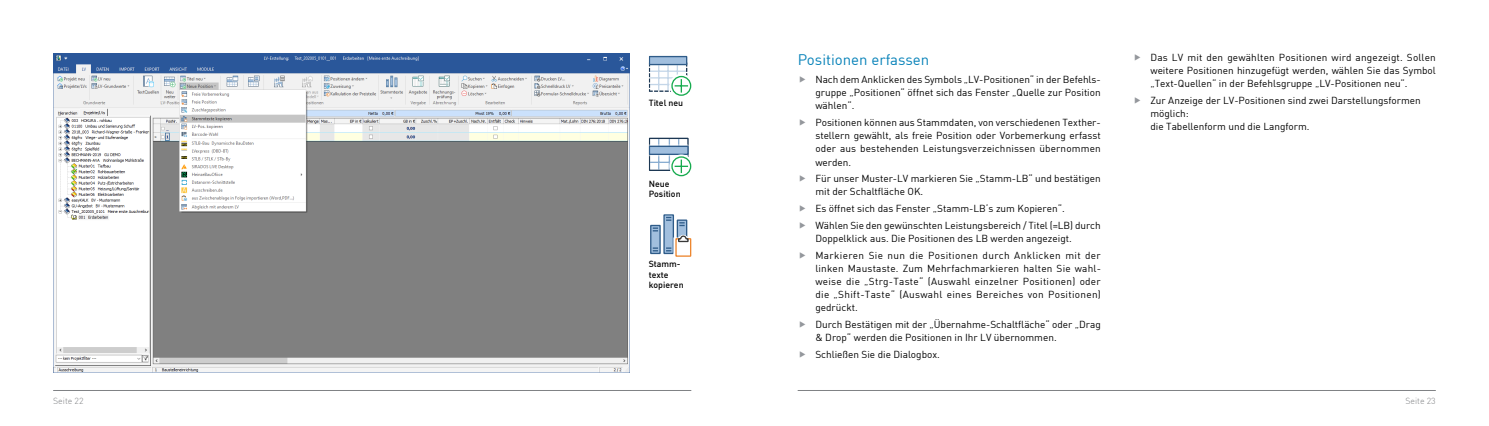
<style>
.page{position:relative;width:1489px;height:426px;background:#fff}
.page>*{position:absolute;margin:0;border:0;box-sizing:border-box;transform-origin:0 0}
.t1{font:15px "DIN Offc";color:#0782b9}
.t2{font:10px/13.1px "DIN Offc";color:#000;text-align:justify}
.t3{font:10px/16.6px "DIN Offc";letter-spacing:.02em;color:#000}
.t4{font:500 8.75px/10.5px "DIN Offc";color:#000}
.t5{font:300 8.75px "DIN Offc";color:#808285}
</style>
<div class="page">
<hr style="left:53px;top:390px;width:638px;height:1px;background:#808285">
<hr style="left:797px;top:390px;width:638px;height:1px;background:#808285">
<img style="left:53px;top:53px;width:577px;height:319px">
<div style="left:649px;top:56px;width:37px;height:8px;background:#a1bfde"></div>
<div style="left:648px;top:56px;width:39px;height:9px;border:1px solid #2f5c89"></div>
<svg style="left:672px;top:76px;width:18px;height:19px"></svg>
<div style="left:671px;top:76px;width:20px;height:20px;border:1px solid #17ab4f;border-radius:50%"></div>
<svg style="left:648px;top:62px;width:40px;height:30px"></svg>
<div style="left:648px;top:137px;width:40px;height:34px;border:1px solid #1c3753"></div>
<hr style="left:650px;top:161px;width:37px;height:2px;background:#3d78b3">
<hr style="left:658px;top:139px;width:1px;height:30px;background:#3d78b3">
<hr style="left:668px;top:139px;width:2px;height:30px;background:#3d78b3">
<hr style="left:678px;top:139px;width:1px;height:30px;background:#3d78b3">
<div style="left:648px;top:144px;width:40px;height:12px;border:1px solid #fff"></div>
<div style="left:649px;top:146px;width:39px;height:8px;background:#a1bfde"></div>
<div style="left:648px;top:145px;width:40px;height:10px;border:1px solid #2f5c89"></div>
<svg style="left:672px;top:157px;width:18px;height:18px"></svg>
<div style="left:671px;top:156px;width:20px;height:20px;border:1px solid #17ab4f;border-radius:50%"></div>
<svg style="left:674px;top:159px;width:14px;height:14px"></svg>
<svg style="left:650px;top:224px;width:10px;height:30px"></svg>
<svg style="left:652px;top:227px;width:6px;height:4px"></svg>
<svg style="left:652px;top:247px;width:6px;height:4px"></svg>
<div style="left:663px;top:214px;width:11px;height:40px;background:#a1bfde;border:1px solid #2f5c89"></div>
<svg style="left:666px;top:216px;width:5px;height:4px"></svg>
<div style="left:676px;top:219px;width:11px;height:35px;background:#a1bfde;border:1px solid #2f5c89"></div>
<svg style="left:679px;top:222px;width:5px;height:4px"></svg>
<svg style="left:666px;top:234px;width:25px;height:22px"></svg>
<p class="t4" style="left:648px;top:97px;width:36px">Titel neu</p>
<p class="t4" style="left:648px;top:178px;width:33px">Neue<br>Position</p>
<p class="t4" style="left:648px;top:258px;width:36px">Stamm&shy;texte kopieren</p>
<h1 class="t1" style="left:797px;top:50px;width:133px">Positionen erfassen</h1>
<p class="t2" style="left:815px;top:73px;width:287px">Nach dem Anklicken des Symbols „LV-Positionen“ in der Befehls&shy;gruppe „Positionen“ öffnet sich das Fenster „Quelle zur Position wählen“.</p>
<p class="t2" style="left:815px;top:116px;width:287px">Positionen können aus Stammdaten, von verschiedenen Texther&shy;stellern gewählt, als freie Position oder Vorbemerkung erfasst oder aus bestehenden Leistungsverzeichnissen übernommen werden.</p>
<p class="t2" style="left:815px;top:172px;width:287px">Für unser Muster-LV markieren Sie „Stamm-LB“ und bestätigen mit der Schaltfläche OK.</p>
<p class="t2" style="left:815px;top:200px;width:287px;line-height:16.6px">Es öffnet sich das Fenster „Stamm-LB‘s zum Kopieren“.<br>Wählen Sie den gewünschten Leistungsbereich / Titel (=LB) durch</p>
<p class="t3" style="left:815px;top:229px;width:287px">Doppelklick aus. Die Positionen des LB werden angezeigt.<br>Markieren Sie nun die Positionen durch Anklicken mit der</p>
<p class="t2" style="left:815px;top:261px;width:287px">linken Maustaste. Zum Mehrfachmarkieren halten Sie wahl&shy;weise die „Strg-Taste“ (Auswahl einzelner Positionen) oder die „Shift-Taste“ (Auswahl eines Bereiches von Positionen) gedrückt.</p>
<p class="t2" style="left:815px;top:317px;width:287px">Durch Bestätigen mit der „Übernahme-Schaltfläche“ oder „Drag &amp; Drop“ werden die Positionen in Ihr LV übernommen.</p>
<p class="t2" style="left:815px;top:347px;width:126px">Schließen Sie die Dialogbox.</p>
<p class="t2" style="left:1150px;top:50px;width:287px">Das LV mit den gewählten Positionen wird angezeigt. Sollen weitere Positionen hinzugefügt werden, wählen Sie das Symbol „Text-Quellen“ in der Befehlsgruppe „LV-Positionen neu“.</p>
<p class="t2" style="left:1150px;top:93px;width:272px;text-align:left">Zur Anzeige der LV-Positionen sind zwei Darstellungsformen möglich:<br>die Tabellenform und die Langform.</p>
<p class="t5" style="left:53px;top:394px;width:32px">Seite 22</p>
<p class="t5" style="left:1405px;top:394px;width:32px">Seite 23</p>
</div>
